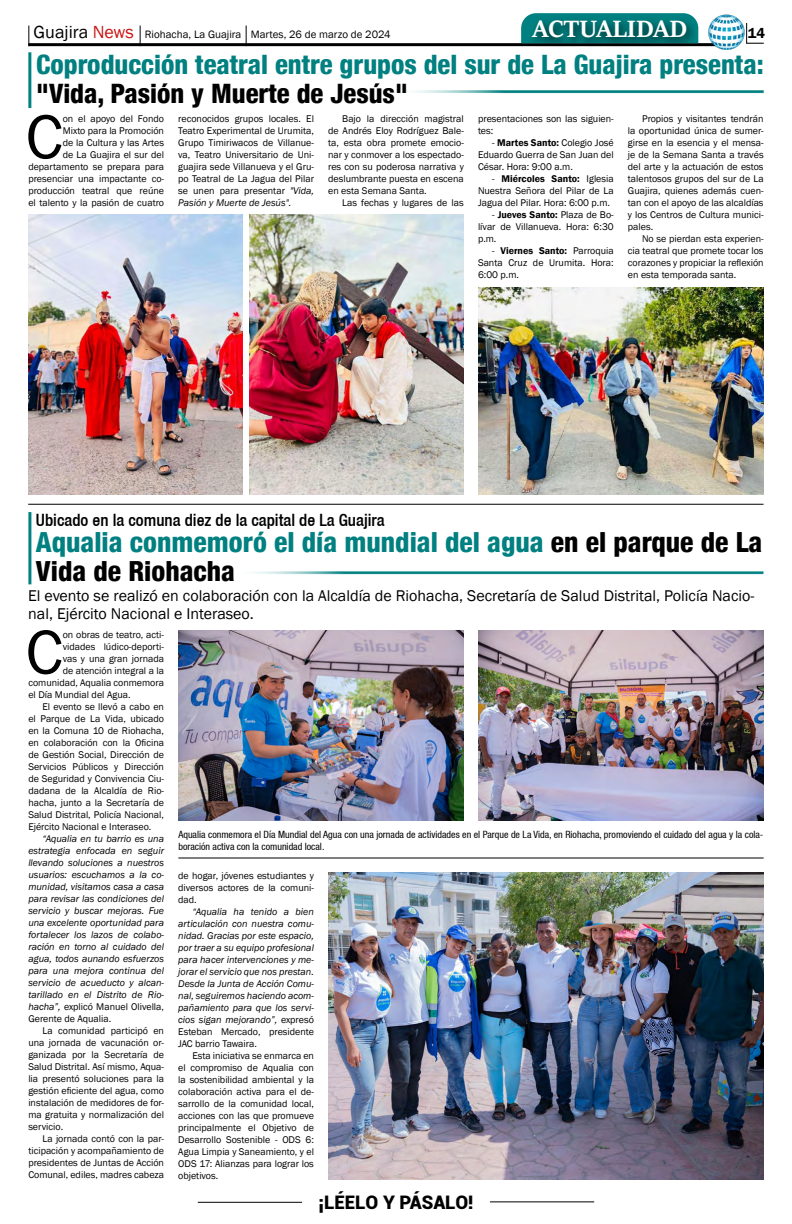
<style>
.page{position:relative;width:792px;height:1224px;background:#fff}
.page>*{position:absolute;margin:0;border:0;box-sizing:border-box;transform-origin:0 0}
.t1{font:64px "Franklin Gothic";color:#000}
.t2{font:800 condensed 27.7px/29.4px "Helvetica 87";color:#008080}
.t3{font:800 condensed 26.7px "Helvetica 87";color:#008080}
.t4{font:800 condensed 26.7px "Helvetica 87";color:#000}
.t5{font:700 26px "Sitka Heading";color:#fff}
.t6{font:900 18.7px "Roboto";color:#000}
.t7{font:500 condensed 17px "Helvetica 67";color:#000}
.t8{font:16px/18px "Franklin Gothic";color:#000}
.t9{font:600 14.7px "Franklin Gothic";color:#000}
.t10{font:11px "Franklin Gothic";color:#000}
.t11{font:10px/12px "Franklin Gothic";color:#000;text-align:justify}
.t12{font:italic 10px/12px "Franklin Gothic";color:#000;text-align:justify}
.t13{font:condensed 10px/12px "Helvetica 57";color:#000}
.s1{font-size:18px}
.s2{font-size:18px;color:#c91311}
.s3{font-style:italic}
.s4{font-weight:600}
.s5{color:#000}
.s6{font-style:normal}
</style>
<div class="page">
<hr style="left:198px;top:1202px;width:104px;height:1px;background:#000">
<hr style="left:490px;top:1201px;width:104px;height:1px;background:#000">
<hr style="left:28px;top:43px;width:688px;height:3px;background:#000">
<svg style="left:746px;top:23px;width:18px;height:21px"></svg>
<svg style="left:28px;top:26px;width:1px;height:20px"></svg>
<svg style="left:140px;top:26px;width:1px;height:18px"></svg>
<svg style="left:246px;top:26px;width:1px;height:18px"></svg>
<img style="left:708px;top:14px;width:37px;height:36px">
<svg style="left:521px;top:13px;width:177px;height:30px"></svg>
<div style="left:528px;top:16px;width:169px;height:32px;background:#000;opacity:.75"></div>
<hr style="left:28px;top:504px;width:736px;height:1px;background:#000">
<hr style="left:28px;top:512px;width:3px;height:72px;background:#008080">
<hr style="left:391px;top:90px;width:373px;height:3px;background:#008080">
<hr style="left:231px;top:571px;width:533px;height:3px;background:#008080">
<hr style="left:28px;top:52px;width:3px;height:56px;background:#008080">
<img style="left:478px;top:287px;width:286px;height:207px">
<img style="left:28px;top:214px;width:215px;height:280px">
<img style="left:249px;top:214px;width:215px;height:280px">
<img style="left:178px;top:631px;width:286px;height:190px">
<hr style="left:178px;top:858px;width:586px;height:1px;background:#000">
<img style="left:478px;top:631px;width:286px;height:190px">
<img style="left:328px;top:873px;width:436px;height:306px">
<p class="t10" style="left:34px;top:28px;width:358px"><span class="s1">Guajira</span> <span class="s2">News</span> Riohacha, La Guajira Martes, 26 de marzo de 2024</p>
<h3 class="t5" style="left:533px;top:10px;width:156px">ACTUALIDAD</h3>
<h3 class="t9" style="left:748px;top:24px;width:19px">14</h3>
<h3 class="t3" style="left:36px;top:48px;width:729px">Coproducción teatral entre grupos del sur de La Guajira presenta:</h3>
<h3 class="t4" style="left:36px;top:77px;width:373px">"Vida, Pasión y Muerte de Jesús"</h3>
<h1 class="t1" style="left:26px;top:97px;width:39px">C</h1>
<p class="t11" style="left:28px;top:113px;width:137px;text-align:right">on el apoyo del Fondo<br>Mixto para la Promoción<br>de la Cultura y las Artes<br>de La Guajira el sur del departamento se prepara para presenciar una impactante co&shy;producción teatral que reúne el talento y la pasión de cuatro</p>
<p class="t11" style="left:178px;top:113px;width:137px">reconocidos grupos locales. El Teatro Experimental de Urumita, Grupo Timiriwacos de Villanue&shy;va, Teatro Universitario de Uni&shy;guajira sede Villanueva y el Gru&shy;po Teatral de La Jagua del Pilar se unen para presentar <span class="s3">"Vida, Pasión y Muerte de Jesús".</span></p>
<p class="t11" style="left:328px;top:113px;width:137px;text-indent:14px">Bajo la dirección magistral de Andrés Eloy Rodríguez Bale&shy;ta, esta obra promete emocio&shy;nar y conmover a los espectado&shy;res con su poderosa narrativa y deslumbrante puesta en escena en esta Semana Santa.</p>
<p class="t11" style="left:342px;top:197px;width:123px">Las fechas y lugares de las</p>
<p class="t11" style="left:478px;top:113px;width:137px">presentaciones son las siguien&shy;tes:</p>
<p class="t11" style="left:478px;top:137px;width:137px;text-indent:14px">- <span class="s4">Martes Santo:</span> Colegio José Eduardo Guerra de San Juan del César. Hora: 9:00 a.m.</p>
<p class="t11" style="left:478px;top:173px;width:137px;text-indent:14px">- <span class="s4">Miércoles Santo:</span> Iglesia Nuestra Señora del Pilar de La Jagua del Pilar. Hora: 6:00 p.m.</p>
<p class="t11" style="left:478px;top:209px;width:137px;text-indent:14px">- <span class="s4">Jueves Santo:</span> Plaza de Bo&shy;lívar de Villanueva. Hora: 6:30 p.m.</p>
<p class="t11" style="left:478px;top:245px;width:137px;text-indent:14px">- <span class="s4">Viernes Santo:</span> Parroquia Santa Cruz de Urumita. Hora:<br>6:00 p.m.</p>
<p class="t11" style="left:628px;top:113px;width:137px;text-indent:14px">Propios y visitantes tendrán la oportunidad única de sumer&shy;girse en la esencia y el mensa&shy;je de la Semana Santa a través del arte y la actuación de estos talentosos grupos del sur de La Guajira, quienes además cuen&shy;tan con el apoyo de las alcaldías y los Centros de Cultura munici&shy;pales.</p>
<p class="t11" style="left:628px;top:233px;width:137px;text-indent:14px">No se pierdan esta experien&shy;cia teatral que promete tocar los corazones y propiciar la reflexión en esta temporada santa.</p>
<h3 class="t7" style="left:36px;top:509px;width:350px">Ubicado en la comuna diez de la capital de La Guajira</h3>
<h2 class="t2" style="left:36px;top:527px;width:728px">Aqualia conmemoró el día mundial del agua <span class="s5">en el parque de La<br>Vida de Riohacha</span></h2>
<h3 class="t8" style="left:28px;top:587px;width:728px">El evento se realizó en colaboración con la Alcaldía de Riohacha, Secretaría de Salud Distrital, Policía Nacio&shy;nal, Ejército Nacional e Interaseo.</h3>
<h1 class="t1" style="left:26px;top:613px;width:39px">C</h1>
<p class="t11" style="left:63px;top:628px;width:103px">on obras de teatro, acti-</p>
<p class="t11" style="left:63px;top:640px;width:103px">vidades lúdico-deporti-</p>
<p class="t11" style="left:63px;top:652px;width:103px">vas y una gran jornada</p>
<p class="t11" style="left:63px;top:664px;width:103px">de atención integral a la</p>
<p class="t11" style="left:28px;top:676px;width:137px">comunidad, Aqualia conmemora</p>
<p class="t11" style="left:28px;top:688px;width:104px">el Día Mundial del Agua.</p>
<p class="t11" style="left:43px;top:700px;width:123px">El evento se llevó a cabo en</p>
<p class="t11" style="left:28px;top:712px;width:137px">el Parque de La Vida, ubicado</p>
<p class="t11" style="left:28px;top:724px;width:137px">en la Comuna 10 de Riohacha,</p>
<p class="t11" style="left:28px;top:736px;width:137px">en colaboración con la Oficina</p>
<p class="t11" style="left:28px;top:748px;width:137px">de Gestión Social, Dirección de</p>
<p class="t11" style="left:28px;top:760px;width:137px">Servicios Públicos y Dirección</p>
<p class="t11" style="left:28px;top:772px;width:137px">de Seguridad y Convivencia Ciu-</p>
<p class="t11" style="left:28px;top:784px;width:137px">dadana de la Alcaldía de Rio-</p>
<p class="t11" style="left:28px;top:796px;width:137px">hacha, junto a la Secretaría de</p>
<p class="t11" style="left:28px;top:808px;width:137px">Salud Distrital, Policía Nacional,</p>
<p class="t11" style="left:28px;top:820px;width:125px">Ejército Nacional e Interaseo.</p>
<p class="t12" style="left:28px;top:832px;width:137px;text-indent:14px">“Aqualia en tu barrio es una estrategia enfocada en seguir llevando soluciones a nuestros usuarios: escuchamos a la co&shy;munidad, visitamos casa a casa para revisar las condiciones del servicio y buscar mejoras. Fue una excelente oportunidad para fortalecer los lazos de colabo&shy;ración en torno al cuidado del agua, todos aunando esfuerzos para una mejora continua del servicio de acueducto y alcan&shy;tarillado en el Distrito de Rio&shy;hacha”, <span class="s6">explicó Manuel Olivella, Gerente de Aqualia.</span></p>
<p class="t11" style="left:28px;top:1024px;width:137px;text-indent:14px">La comunidad participó en una jornada de vacunación or&shy;ganizada por la Secretaría de Salud Distrital. Así mismo, Aqua&shy;lia presentó soluciones para la gestión eficiente del agua, como instalación de medidores de for&shy;ma gratuita y normalización del servicio.</p>
<p class="t11" style="left:28px;top:1132px;width:137px;text-indent:14px">La jornada contó con la par&shy;ticipación y acompañamiento de presidentes de Juntas de Acción Comunal, ediles, madres cabeza</p>
<p class="t13" style="left:178px;top:828px;width:587px">Aqualia conmemora el Día Mundial del Agua con una jornada de actividades en el Parque de La Vida, en Riohacha, promoviendo el cuidado del agua y la cola&shy;boración activa con la comunidad local.</p>
<p class="t11" style="left:178px;top:870px;width:137px">de hogar, jóvenes estudiantes y diversos actores de la comuni&shy;dad.</p>
<p class="t12" style="left:178px;top:906px;width:137px;text-indent:14px">“Aqualia ha tenido a bien articulación con nuestra comu&shy;nidad. Gracias por este espacio, por traer a su equipo profesional para hacer intervenciones y me&shy;jorar el servicio que nos prestan.<br>Desde la Junta de Acción Comu&shy;nal, seguiremos haciendo acom&shy;pañamiento para que los servi&shy;cios sigan mejorando”, <span class="s6">expresó Esteban Mercado, presidente JAC barrio Tawaira.</span></p>
<p class="t11" style="left:178px;top:1050px;width:137px;text-indent:14px">Esta iniciativa se enmarca en el compromiso de Aqualia con la sostenibilidad ambiental y la colaboración activa para el de&shy;sarrollo de la comunidad local, acciones con las que promueve principalmente el Objetivo de Desarrollo Sostenible - ODS 6:<br>Agua Limpia y Saneamiento, y el ODS 17: Alianzas para lograr los objetivos.</p>
<h3 class="t6" style="left:318px;top:1189px;width:157px">¡LÉELO Y PÁSALO!</h3>
</div>
